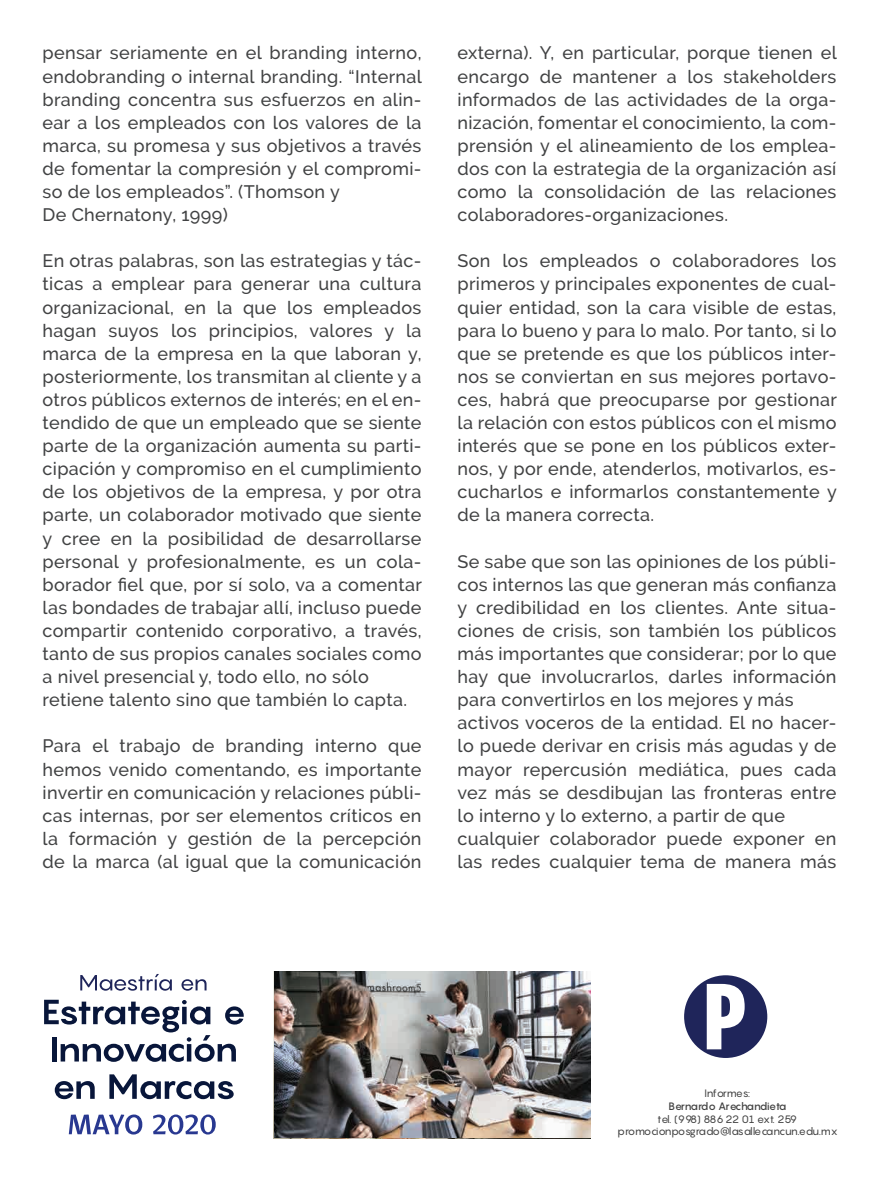
<style>
.page{position:relative;width:879px;height:1182px;background:#fff}
.page>*{position:absolute;margin:0;border:0;box-sizing:border-box;transform-origin:0 0}
.t1{font:500 18px/23.1px "Raleway";letter-spacing:.02em;color:#414243;text-align:justify}
.t2{font:10.5px/12.6px "Pangram";color:#404040;text-align:center}
.t3{font:500 10.5px "Pangram";letter-spacing:-.035em;color:#404040}
</style>
<div class="page">
<svg style="left:684px;top:975px;width:83px;height:83px"></svg>
<img style="left:275px;top:972px;width:316px;height:165px">
<svg style="left:44px;top:1000px;width:200px;height:62px"></svg>
<svg style="left:55px;top:1081px;width:40px;height:18px"></svg>
<svg style="left:109px;top:1074px;width:125px;height:25px"></svg>
<svg style="left:80px;top:974px;width:92px;height:17px"></svg>
<svg style="left:182px;top:979px;width:25px;height:12px"></svg>
<svg style="left:69px;top:1115px;width:73px;height:20px"></svg>
<svg style="left:153px;top:1115px;width:63px;height:20px"></svg>
<p class="t1" style="left:43px;top:42px;width:381px">pensar seriamente en el branding interno, endobranding o internal branding. “Internal branding concentra sus esfuerzos en alin&shy;ear a los empleados con los valores de la marca, su promesa y sus objetivos a través de fomentar la compresión y el compromi&shy;so de los empleados”. (Thomson y</p>
<p class="t1" style="left:43px;top:203px;width:187px">De Chernatony, 1999)</p>
<p class="t1" style="left:43px;top:249px;width:381px">En otras palabras, son las estrategias y tác&shy;ticas a emplear para generar una cultura organizacional, en la que los empleados hagan suyos los principios, valores y la marca de la empresa en la que laboran y, posteriormente, los transmitan al cliente y a otros públicos externos de interés; en el en&shy;tendido de que un empleado que se siente parte de la organización aumenta su parti&shy;cipación y compromiso en el cumplimiento de los objetivos de la empresa, y por otra parte, un colaborador motivado que siente y cree en la posibilidad de desarrollarse personal y profesionalmente, es un cola&shy;borador fiel que, por sí solo, va a comentar las bondades de trabajar allí, incluso puede compartir contenido corporativo, a través, tanto de sus propios canales sociales como a nivel presencial y, todo ello, no sólo</p>
<p class="t1" style="left:43px;top:688px;width:366px">retiene talento sino que también lo capta.</p>
<p class="t1" style="left:43px;top:735px;width:381px">Para el trabajo de branding interno que hemos venido comentando, es importante invertir en comunicación y relaciones públi&shy;cas internas, por ser elementos críticos en la formación y gestión de la percepción de la marca (al igual que la comunicación</p>
<p class="t1" style="left:458px;top:42px;width:381px">externa). Y, en particular, porque tienen el encargo de mantener a los stakeholders informados de las actividades de la orga&shy;nización, fomentar el conocimiento, la com&shy;prensión y el alineamiento de los emplea&shy;dos con la estrategia de la organización así como la consolidación de las relaciones colaboradores-organizaciones.</p>
<p class="t1" style="left:458px;top:249px;width:381px">Son los empleados o colaboradores los primeros y principales exponentes de cual&shy;quier entidad, son la cara visible de estas, para lo bueno y para lo malo. Por tanto, si lo que se pretende es que los públicos inter&shy;nos se conviertan en sus mejores portavo&shy;ces, habrá que preocuparse por gestionar la relación con estos públicos con el mismo interés que se pone en los públicos exter&shy;nos, y por ende, atenderlos, motivarlos, es&shy;cucharlos e informarlos constantemente y de la manera correcta.</p>
<p class="t1" style="left:458px;top:550px;width:381px">Se sabe que son las opiniones de los públi&shy;cos internos las que generan más confianza y credibilidad en los clientes. Ante situa&shy;ciones de crisis, son también los públicos más importantes que considerar; por lo que hay que involucrarlos, darles información para convertirlos en los mejores y más</p>
<p class="t1" style="left:458px;top:711px;width:381px">activos voceros de la entidad. El no hacer&shy;lo puede derivar en crisis más agudas y de mayor repercusión mediática, pues cada vez más se desdibujan las fronteras entre lo interno y lo externo, a partir de que</p>
<p class="t1" style="left:458px;top:827px;width:380px">cualquier colaborador puede exponer en las redes cualquier tema de manera más</p>
<p class="t2" style="left:704px;top:1087px;width:47px">Informes:</p>
<p class="t3" style="left:668px;top:1099px;width:119px">Bernardo Arechandieta</p>
<p class="t2" style="left:618px;top:1112px;width:222px">tel. (998) 886 22 01 ext. 259 promocionposgrado@lasallecancun.edu.mx</p>
</div>
